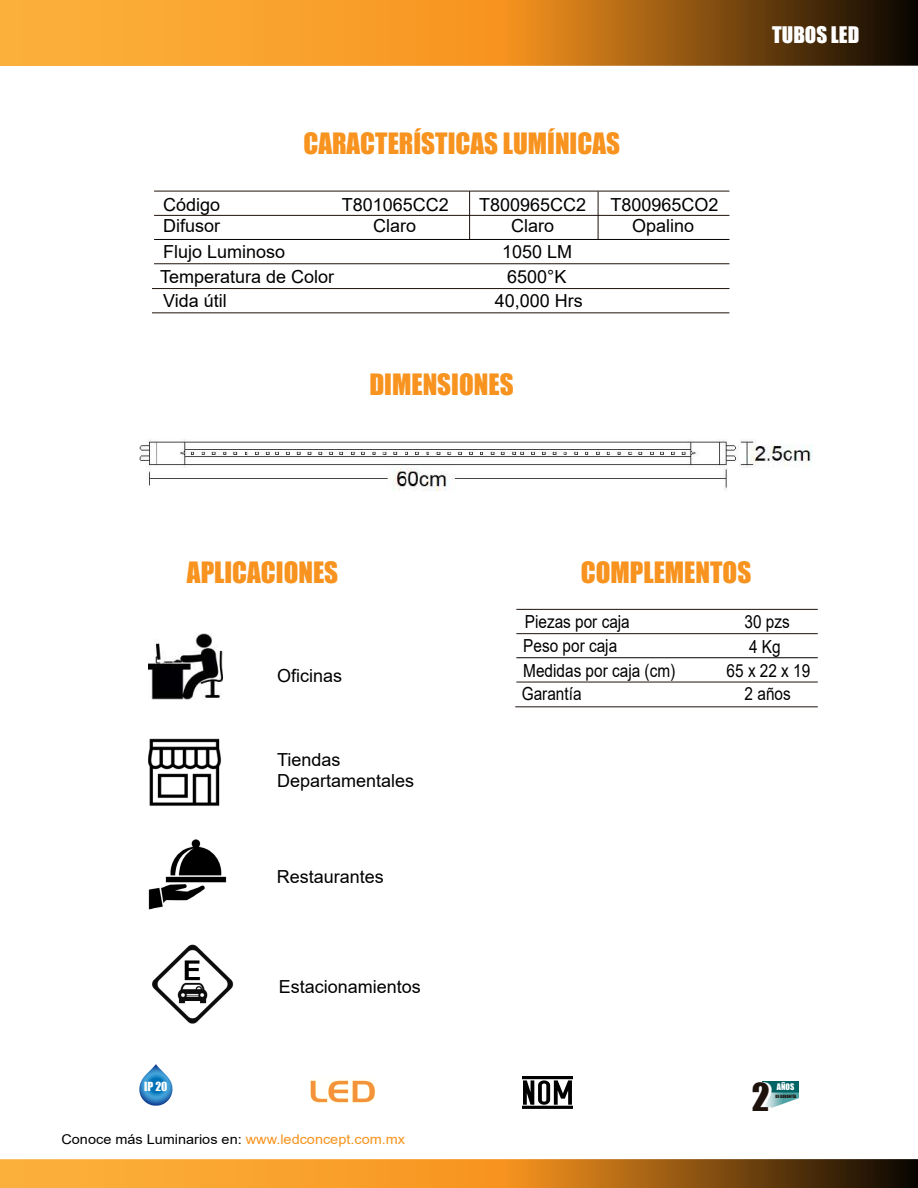
<style>
.page{position:relative;width:918px;height:1188px;background:#fff}
.page>*{position:absolute;margin:0;border:0;box-sizing:border-box;transform-origin:0 0}
.t1{font:35.4px "Impact";color:#fff}
.t2{font:27px "Impact";color:#f7931e}
.t3{font:21px "Impact";color:#fff}
.t4{font:18px/25.3px "Arial";color:#000}
.t5{font:18px/25.3px "Arial";color:#000;scale:.85 1}
.t6{font:13.5px "Arial";color:#000;scale:1.07 1}
.t7{font:11.55px "Impact";color:#fff}
.t8{font:8.25px "Impact";color:#fff}
.t9{font:4.05px "Impact";color:#1e120d}
.s1{color:#f7931e}
</style>
<div class="page">
<img style="left:149px;top:633px;width:73px;height:67px">
<img style="left:149px;top:738px;width:73px;height:68px">
<img style="left:149px;top:839px;width:78px;height:71px">
<hr style="left:469px;top:191px;width:1px;height:48px;background:#1e120d">
<img style="left:152px;top:944px;width:82px;height:80px">
<img style="left:139px;top:439px;width:674px;height:53px">
<svg style="left:0;top:0;width:918px;height:66px;background:#c47d21"></svg>
<svg style="left:0;top:1159px;width:918px;height:29px;background:#c47e22"></svg>
<hr style="left:598px;top:192px;width:1px;height:47px;background:#1e120d">
<hr style="left:154px;top:191px;width:575px;height:1px;background:#1e120d">
<hr style="left:154px;top:215px;width:575px;height:1px;background:#1e120d">
<hr style="left:154px;top:239px;width:575px;height:1px;background:#000">
<hr style="left:154px;top:264px;width:575px;height:1px;background:#1e120d">
<hr style="left:152px;top:288px;width:577px;height:1px;background:#1e120d">
<hr style="left:152px;top:313px;width:577px;height:1px;background:#1e120d">
<hr style="left:516px;top:609px;width:302px;height:1px;background:#1e120d">
<hr style="left:516px;top:633px;width:302px;height:1px;background:#1e120d">
<hr style="left:516px;top:657px;width:302px;height:1px;background:#000">
<hr style="left:516px;top:682px;width:302px;height:1px;background:#1e120d">
<hr style="left:515px;top:707px;width:303px;height:1px;background:#1e120d">
<img style="left:522px;top:1077px;width:51px;height:32px">
<img style="left:310px;top:1080px;width:65px;height:23px">
<svg style="left:139px;top:1064px;width:33px;height:42px"></svg>
<div style="left:763px;top:1081px;width:36px;height:12px;background:#006465"></div>
<svg style="left:765px;top:1093px;width:34px;height:17px"></svg>
<h2 class="t2" style="left:303px;top:123px;width:318px">CARACTERÍSTICAS LUMÍNICAS</h2>
<p class="t4" style="left:163px;top:191px;width:59px">Código</p>
<p class="t4" style="left:342px;top:191px;width:109px">T801065CC2</p>
<p class="t4" style="left:479px;top:191px;width:109px">T800965CC2</p>
<p class="t4" style="left:163px;top:213px;width:59px">Difusor</p>
<p class="t4" style="left:373px;top:213px;width:45px">Claro</p>
<p class="t4" style="left:160px;top:239px;width:176px">Flujo Luminoso<br>Temperatura de Color</p>
<p class="t4" style="left:511px;top:213px;width:45px">Claro</p>
<p class="t4" style="left:502px;top:239px;width:72px">1050 LM</p>
<p class="t4" style="left:507px;top:264px;width:61px">6500°K</p>
<p class="t4" style="left:163px;top:288px;width:65px">Vida útil</p>
<p class="t4" style="left:495px;top:288px;width:90px">40,000 Hrs</p>
<h2 class="t2" style="left:369px;top:364px;width:146px">DIMENSIONES</h2>
<p class="t4" style="left:611px;top:191px;width:110px">T800965CO2</p>
<p class="t4" style="left:632px;top:213px;width:64px">Opalino</p>
<p class="t3" style="left:772px;top:19px;width:89px">TUBOS LED</p>
<h2 class="t2" style="left:187px;top:551px;width:153px">APLICACIONES</h2>
<h2 class="t2" style="left:581px;top:551px;width:172px">COMPLEMENTOS</h2>
<p class="t4" style="left:277px;top:663px;width:67px">Oficinas</p>
<p class="t4" style="left:277px;top:748px;width:139px;line-height:21.6px">Tiendas<br>Departamentales</p>
<p class="t4" style="left:277px;top:864px;width:109px">Restaurantes</p>
<p class="t4" style="left:279px;top:974px;width:144px">Estacionamientos</p>
<p class="t5" style="left:523px;top:609px;width:127px;line-height:23.9px">Piezas por caja<br>Peso por caja</p>
<p class="t5" style="left:745px;top:609px;width:55px">30 pzs<br>4 Kg</p>
<p class="t5" style="left:523px;top:658px;width:180px">Medidas por caja (cm)</p>
<p class="t5" style="left:727px;top:658px;width:100px">65 x 22 x 19</p>
<p class="t5" style="left:522px;top:681px;width:72px">Garantía</p>
<p class="t5" style="left:745px;top:681px;width:56px">2 años</p>
<p class="t7" style="left:144px;top:1078px;width:25px">IP 20</p>
<h1 class="t1" style="left:755px;top:1069px;width:19px">2</h1>
<p class="t8" style="left:777px;top:1081px;width:19px">AÑOS</p>
<p class="t9" style="left:775px;top:1093px;width:22px">DE GARANTÍA</p>
<p class="t6" style="left:61px;top:1130px;width:323px">Conoce más Luminarios en: <span class="s1">www.ledconcept.com.mx</span></p>
</div>
